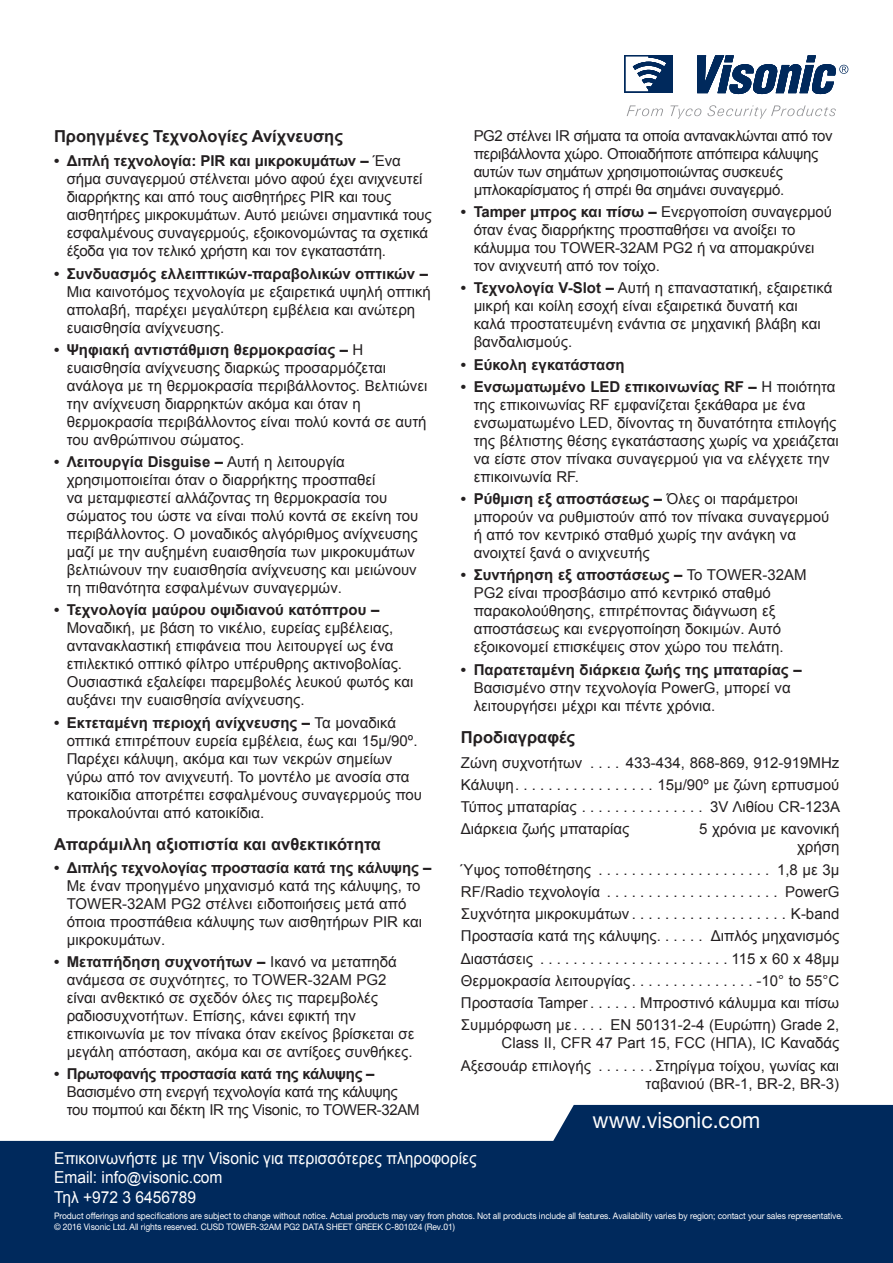
<style>
.page{position:relative;width:893px;height:1263px;background:#fff}
.page>*{position:absolute;margin:0;border:0;box-sizing:border-box;transform-origin:0 0}
.t1{font:22.5px "Helvetica Neue LT Pro";color:#fff;scale:.94 1}
.t2{font:16.5px/19.5px "Arial";color:#fff;scale:.94 1}
.t3{font:700 16.5px "Arial";color:#231f20}
.t4{font:15px/18px "Arial";color:#231f20}
.t5{font:15px/18px "Arial";letter-spacing:-.025em;color:#231f20}
.t6{font:700 15px "Arial";color:#231f20}
.t7{font:700 15px "Arial";letter-spacing:-.025em;color:#231f20}
.t8{font:9px/10.8px "Helvetica Neue LT Pro";letter-spacing:-.01em;color:#fff;scale:.94 1}
.s1{font-weight:700}
.s2{font-size:15px}
</style>
<div class="page">
<svg style="left:0;top:1105px;width:893px;height:158px;background:#244773"></svg>
<svg style="left:627px;top:105px;width:36px;height:11px"></svg>
<svg style="left:670px;top:105px;width:31px;height:14px"></svg>
<svg style="left:708px;top:105px;width:128px;height:14px"></svg>
<svg style="left:624px;top:55px;width:224px;height:39px"></svg>
<p class="t3" style="left:54px;top:125px;width:290px">Προηγμένες Τεχνολογίες Ανίχνευσης</p>
<p class="t4" style="left:67px;top:152px;width:367px;text-indent:-13px"><span class="s1">• Διπλή τεχνολογία: PIR και μικροκυμάτων –</span> Ένα σήμα συναγερμού στέλνεται μόνο αφού έχει ανιχνευτεί διαρρήκτης και από τους αισθητήρες PIR και τους αισθητήρες μικροκυμάτων. Αυτό μειώνει σημαντικά τους εσφαλμένους συναγερμούς, εξοικονομώντας τα σχετικά έξοδα για τον τελικό χρήστη και τον εγκαταστάτη.</p>
<p class="t6" style="left:54px;top:263px;width:376px">• Συνδυασμός ελλειπτικών-παραβολικών οπτικών –</p>
<p class="t4" style="left:67px;top:282px;width:366px">Μια καινοτόμος τεχνολογία με εξαιρετικά υψηλή οπτική απολαβή, παρέχει μεγαλύτερη εμβέλεια και ανώτερη ευαισθησία ανίχνευσης.</p>
<p class="t4" style="left:67px;top:341px;width:362px;text-indent:-13px"><span class="s1">• Ψηφιακή αντιστάθμιση θερμοκρασίας –</span> Η ευαισθησία ανίχνευσης διαρκώς προσαρμόζεται ανάλογα με τη θερμοκρασία περιβάλλοντος. Βελτιώνει την ανίχνευση διαρρηκτών ακόμα και όταν η θερμοκρασία περιβάλλοντος είναι πολύ κοντά σε αυτή του ανθρώπινου σώματος.</p>
<p class="t4" style="left:67px;top:453px;width:353px;text-indent:-13px"><span class="s1">• Λειτουργία Disguise –</span> Αυτή η λειτουργία χρησιμοποιείται όταν ο διαρρήκτης προσπαθεί<br>να μεταμφιεστεί αλλάζοντας τη θερμοκρασία του σώματος του ώστε να είναι πολύ κοντά σε εκείνη του περιβάλλοντος. Ο μοναδικός αλγόριθμος ανίχνευσης μαζί με την αυξημένη ευαισθησία των μικροκυμάτων βελτιώνουν την ευαισθησία ανίχνευσης και μειώνουν τη πιθανότητα εσφαλμένων συναγερμών.</p>
<p class="t6" style="left:54px;top:600px;width:327px">• Τεχνολογία μαύρου οψιδιανού κατόπτρου –</p>
<p class="t4" style="left:67px;top:619px;width:348px">Μοναδική, με βάση το νικέλιο, ευρείας εμβέλειας, αντανακλαστική επιφάνεια που λειτουργεί ως ένα επιλεκτικό οπτικό φίλτρο υπέρυθρης ακτινοβολίας.<br>Ουσιαστικά εξαλείφει παρεμβολές λευκού φωτός και αυξάνει την ευαισθησία ανίχνευσης.</p>
<p class="t4" style="left:67px;top:713px;width:357px;text-indent:-13px"><span class="s1">• Εκτεταμένη περιοχή ανίχνευσης –</span> Τα μοναδικά οπτικά επιτρέπουν ευρεία εμβέλεια, έως και 15μ/90º.<br>Παρέχει κάλυψη, ακόμα και των νεκρών σημείων γύρω από τον ανιχνευτή. Το μοντέλο με ανοσία στα κατοικίδια αποτρέπει εσφαλμένους συναγερμούς που προκαλούνται από κατοικίδια.</p>
<p class="t3" style="left:54px;top:833px;width:329px">Απαράμιλλη αξιοπιστία και ανθεκτικότητα</p>
<p class="t6" style="left:54px;top:857px;width:379px">• Διπλής τεχνολογίας προστασία κατά της κάλυψης –</p>
<p class="t4" style="left:67px;top:876px;width:357px">Με έναν προηγμένο μηχανισμό κατά της κάλυψης, το TOWER-32AM PG2 στέλνει ειδοποιήσεις μετά από όποια προσπάθεια κάλυψης των αισθητήρων PIR και μικροκυμάτων.</p>
<p class="t4" style="left:67px;top:953px;width:349px;text-indent:-13px"><span class="s1">• Μεταπήδηση συχνοτήτων –</span> Ικανό να μεταπηδά ανάμεσα σε συχνότητες, το TOWER-32AM PG2 είναι ανθεκτικό σε σχεδόν όλες τις παρεμβολές ραδιοσυχνοτήτων. Επίσης, κάνει εφικτή την επικοινωνία με τον πίνακα όταν εκείνος βρίσκεται σε μεγάλη απόσταση, ακόμα και σε αντίξοες συνθήκες.</p>
<p class="t7" style="left:54px;top:1064px;width:322px">• Πρωτοφανής προστασία κατά της κάλυψης –</p>
<p class="t5" style="left:67px;top:1083px;width:354px">Βασισμένο στη ενεργή τεχνολογία κατά της κάλυψης του πομπού και δέκτη IR της Visonic, το TOWER-32AM</p>
<p class="t5" style="left:474px;top:127px;width:361px">PG2 στέλνει IR σήματα τα οποία αντανακλώνται από τον περιβάλλοντα χώρο. Οποιαδήποτε απόπειρα κάλυψης αυτών των σημάτων χρησιμοποιώντας συσκευές μπλοκαρίσματος ή σπρέι θα σημάνει συναγερμό.</p>
<p class="t4" style="left:474px;top:203px;width:360px;text-indent:-13px"><span class="s1">• Tamper μπρος και πίσω –</span> Ενεργοποίση συναγερμού όταν ένας διαρρήκτης προσπαθήσει να ανοίξει το κάλυμμα του TOWER-32AM PG2 ή να απομακρύνει τον ανιχνευτή από τον τοίχο.</p>
<p class="t4" style="left:474px;top:279px;width:360px;text-indent:-13px"><span class="s1">• Τεχνολογία V-Slot –</span> Αυτή η επαναστατική, εξαιρετικά μικρή και κοίλη εσοχή είναι εξαιρετικά δυνατή και καλά προστατευμένη ενάντια σε μηχανική βλάβη και βανδαλισμούς.</p>
<p class="t6" style="left:461px;top:354px;width:165px">• Εύκολη εγκατάσταση</p>
<p class="t4" style="left:474px;top:378px;width:367px;text-indent:-13px"><span class="s1">• Ενσωματωμένο LED επικοινωνίας RF –</span> Η ποιότητα της επικοινωνίας RF εμφανίζεται ξεκάθαρα με ένα ενσωματωμένο LED, δίνοντας τη δυνατότητα επιλογής της βέλτιστης θέσης εγκατάστασης χωρίς να χρειάζεται να είστε στον πίνακα συναγερμού για να ελέγχετε την επικοινωνία RF.</p>
<p class="t4" style="left:474px;top:490px;width:357px;text-indent:-13px"><span class="s1">• Ρύθμιση εξ αποστάσεως –</span> Όλες οι παράμετροι μπορούν να ρυθμιστούν από τον πίνακα συναγερμού ή από τον κεντρικό σταθμό χωρίς την ανάγκη να ανοιχτεί ξανά ο ανιχνευτής</p>
<p class="t4" style="left:474px;top:566px;width:334px;text-indent:-13px"><span class="s1">• Συντήρηση εξ αποστάσεως –</span> Το TOWER-32AM PG2 είναι προσβάσιμο από κεντρικό σταθμό παρακολούθησης, επιτρέποντας διάγνωση εξ αποστάσεως και ενεργοποίηση δοκιμών. Αυτό εξοικονομεί επισκέψεις στον χώρο του πελάτη.</p>
<p class="t6" style="left:461px;top:659px;width:342px">• Παρατεταμένη διάρκεια ζωής της μπαταρίας –</p>
<p class="t4" style="left:474px;top:678px;width:319px">Βασισμένο στην τεχνολογία PowerG, μπορεί να λειτουργήσει μέχρι και πέντε χρόνια.</p>
<p class="t3" style="left:461px;top:726px;width:116px">Προδιαγραφές</p>
<p class="t4" style="left:461px;top:753px;width:127px">Ζώνη συχνοτήτων..........</p>
<p class="t4" style="left:626px;top:753px;width:215px">433-434, 868-869, 912-919MHz</p>
<p class="t4" style="left:461px;top:776px;width:60px">Κάλυψη .................</p>
<p class="t4" style="left:657px;top:776px;width:183px">15μ/90º με ζώνη ερπυσμού</p>
<p class="t4" style="left:461px;top:798px;width:117px">Τύπος μπαταρίας</p>
<p class="t4" style="left:710px;top:798px;width:131px">3V Λιθίου CR-123A</p>
<p class="t4" style="left:461px;top:820px;width:170px">Διάρκεια ζωής μπαταρίας</p>
<p class="t4" style="left:699px;top:820px;width:142px;text-align:right">5 χρόνια με κανονική χρήση</p>
<p class="t4" style="left:461px;top:860px;width:132px">Ύψος τοποθέτησης</p>
<p class="t4" style="left:777px;top:860px;width:64px">1,8 με 3μ</p>
<p class="t4" style="left:461px;top:883px;width:141px">RF/Radio τεχνολογία</p>
<p class="t4" style="left:785px;top:883px;width:56px">PowerG</p>
<p class="t4" style="left:461px;top:905px;width:170px">Συχνότητα μικροκυμάτων</p>
<p class="t4" style="left:791px;top:905px;width:50px">K-band</p>
<p class="t4" style="left:461px;top:927px;width:197px">Προστασία κατά της κάλυψης</p>
<p class="t4" style="left:711px;top:927px;width:130px">Διπλός μηχανισμός</p>
<p class="t4" style="left:461px;top:949px;width:74px">Διαστάσεις</p>
<p class="t4" style="left:731px;top:949px;width:109px">115 x 60 x 48μμ</p>
<p class="t4" style="left:461px;top:972px;width:171px">Θερμοκρασία λειτουργίας</p>
<p class="t4" style="left:756px;top:972px;width:84px">-10° to 55°C</p>
<p class="t4" style="left:461px;top:994px;width:128px">Προστασία Tamper</p>
<p class="t4" style="left:640px;top:994px;width:201px">Μπροστινό κάλυμμα και πίσω</p>
<p class="t4" style="left:461px;top:1016px;width:117px">Συμμόρφωση με ....</p>
<p class="t4" style="left:502px;top:1016px;width:339px;text-align:right">EN 50131-2-4 (Ευρώπη) Grade 2,<br>Class II, CFR 47 Part 15, FCC (ΗΠΑ), IC Καναδάς</p>
<p class="t4" style="left:461px;top:1056px;width:132px">Αξεσουάρ επιλογής</p>
<p class="t4" style="left:646px;top:1056px;width:195px;text-align:right">Στηρίγμα τοίχου, γωνίας και ταβανιού (BR-1, BR-2, BR-3)</p>
<h1 class="t1" style="left:593px;top:1107px;width:180px">www.visonic.com</h1>
<p class="t2" style="left:54px;top:1148px;width:451px">Επικοινωνήστε με την Visonic για περισσότερες πληροφορίες<br>Email: info<span class="s2">@</span>visonic.com<br>Τηλ +972 3 6456789</p>
<p class="t8" style="left:54px;top:1210px;width:841px">Product offerings and specifications are subject to change without notice. Actual products may vary from photos. Not all products include all features. Availability varies by region; contact your sales representative. © 2016 Visonic Ltd. All rights reserved. CUSD TOWER-32AM PG2 DATA SHEET GREEK C-801024 (Rev.01)</p>
</div>
